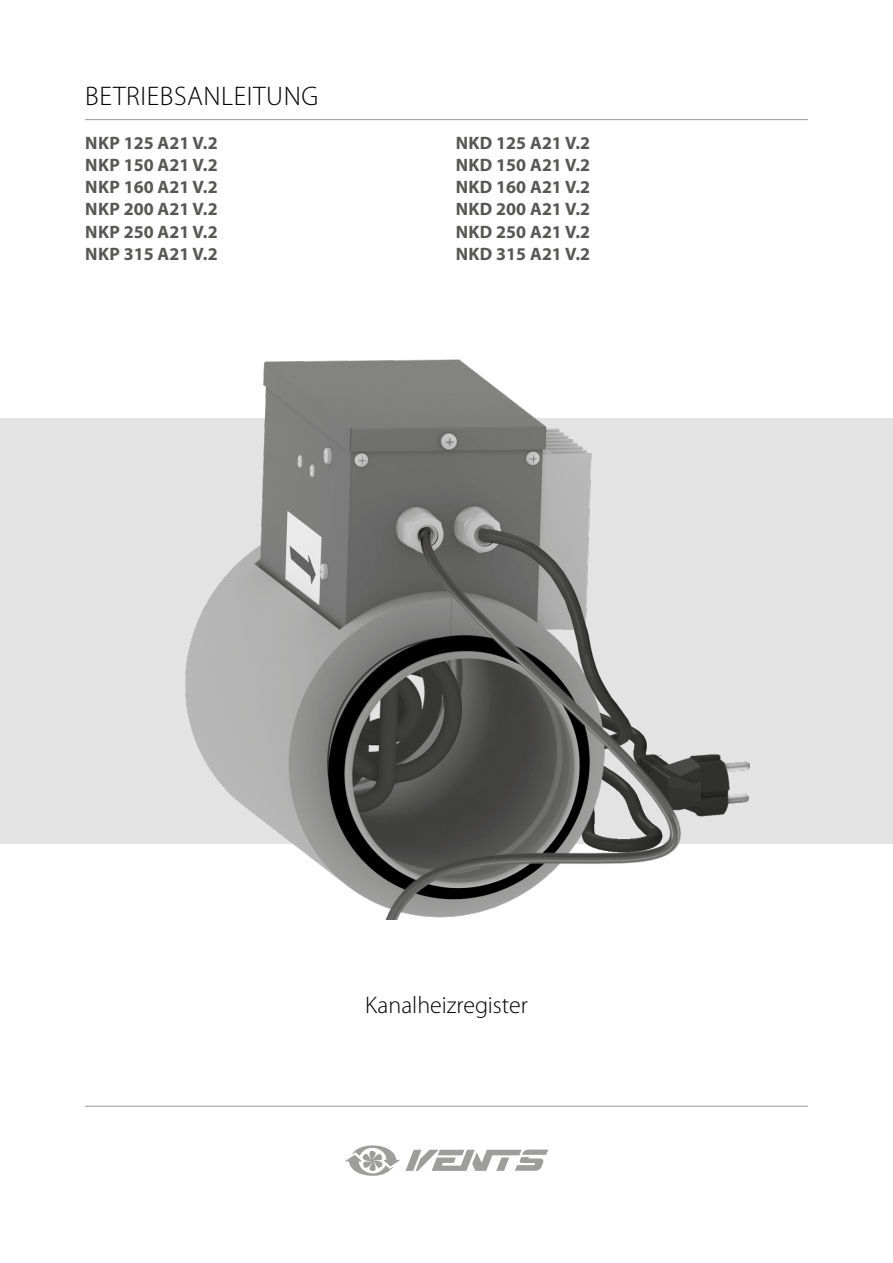
<style>
.page{position:relative;width:893px;height:1263px;background:#fff}
.page>*{position:absolute;margin:0;border:0;box-sizing:border-box;transform-origin:0 0}
.t1{font:300 27px "Myriad Pro";letter-spacing:.02em;color:#000}
.t2{font:300 24px "Myriad Pro";color:#000}
.t3{font:700 18px/22.2px "Myriad Pro";letter-spacing:.005em;color:#575756;text-align:justify}
</style>
<div class="page">
<svg style="left:345px;top:1145px;width:203px;height:31px"></svg>
<hr style="left:85px;top:119px;width:723px;height:1px;background:#9d9d9c">
<div style="left:0;top:419px;width:893px;height:425px;background:#e3e3e3"></div>
<img style="left:186px;top:359px;width:575px;height:560px">
<hr style="left:85px;top:1106px;width:723px;height:1px;background:#9d9d9c">
<h1 class="t1" style="left:85px;top:81px;width:235px">BETRIEBSANLEITUNG</h1>
<p class="t3" style="left:85px;top:131px;width:134px">NKP 125 A21 V.2<br>NKP 150 A21 V.2<br>NKP 160 A21 V.2<br>NKP 200 A21 V.2<br>NKP 250 A21 V.2<br>NKP 315 A21 V.2</p>
<p class="t3" style="left:456px;top:131px;width:136px">NKD 125 A21 V.2<br>NKD 150 A21 V.2<br>NKD 160 A21 V.2<br>NKD 200 A21 V.2<br>NKD 250 A21 V.2<br>NKD 315 A21 V.2</p>
<h2 class="t2" style="left:365px;top:992px;width:164px">Kanalheizregister</h2>
</div>
